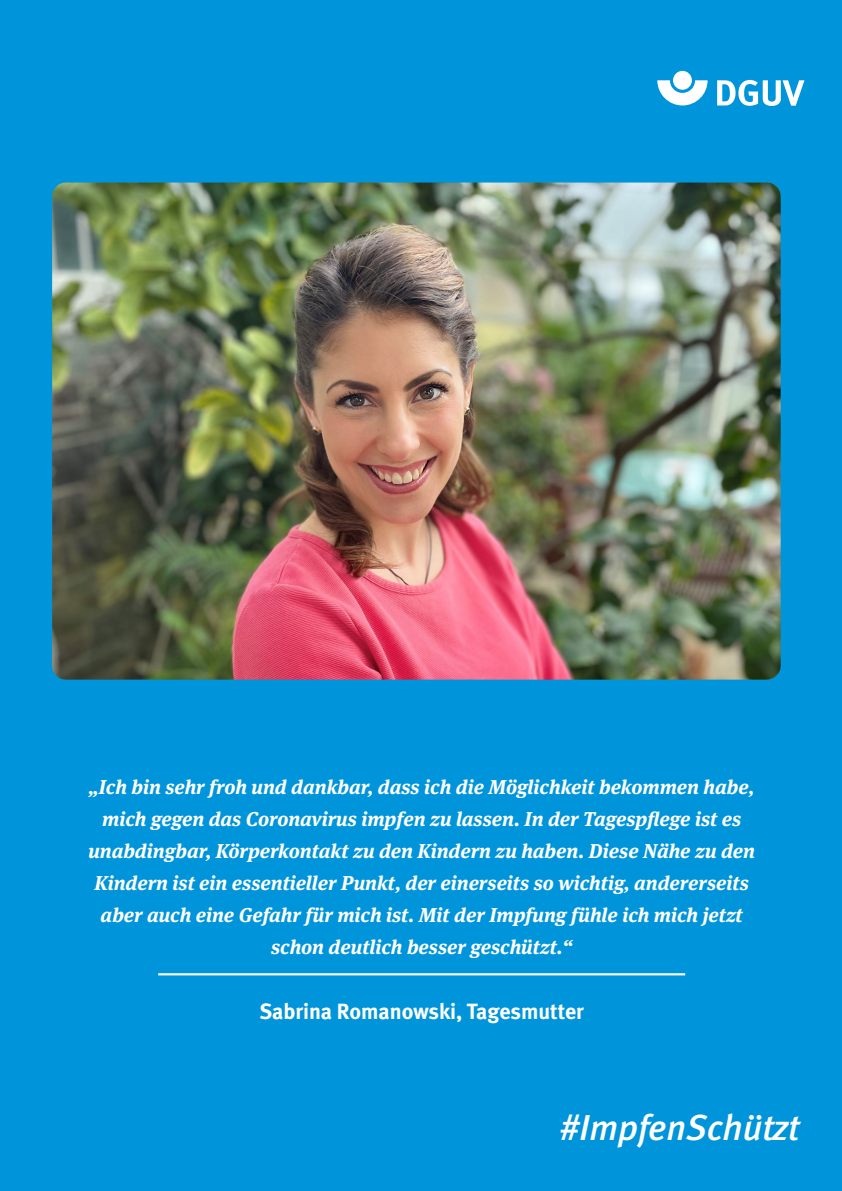
<style>
.page{position:relative;width:842px;height:1191px;background:#0095db}
.page>*{position:absolute;margin:0;border:0;box-sizing:border-box;transform-origin:0 0}
.t1{font:italic 500 36px "DGUV Meta";color:#fff}
.t2{font:700 22px "DGUV Meta";letter-spacing:-.005em;color:#fff}
.t3{font:italic 700 20px/32px "DGUV Meta Serif";color:#fff;text-align:center}
</style>
<div class="page">
<div style="left:422px;top:1093px;width:420px;height:75px;background:#0095db"></div>
<svg style="left:657px;top:80px;width:51px;height:25px"></svg>
<div style="left:673px;top:71px;width:19px;height:19px;background:#fff;border-radius:50%"></div>
<svg style="left:717px;top:80px;width:87px;height:26px"></svg>
<img style="left:0;top:129px;width:834px;height:604px">
<hr style="left:158px;top:973px;width:527px;height:2px;background:#fff">
<p class="t3" style="left:88px;top:771px;width:668px">„Ich bin sehr froh und dankbar, dass ich die Möglichkeit bekommen habe, mich gegen das Coronavirus impfen zu lassen. In der Tagespflege ist es unabdingbar, Körperkontakt zu den Kindern zu haben. Diese Nähe zu den Kindern ist ein essentieller Punkt, der einerseits so wichtig, andererseits aber auch eine Gefahr für mich ist. Mit der Impfung fühle ich mich jetzt schon deutlich besser geschützt.“</p>
<p class="t2" style="left:259px;top:998px;width:326px">Sabrina Romanowski, Tagesmutter</p>
<h1 class="t1" style="left:560px;top:1106px;width:241px">#ImpfenSchützt</h1>
</div>
